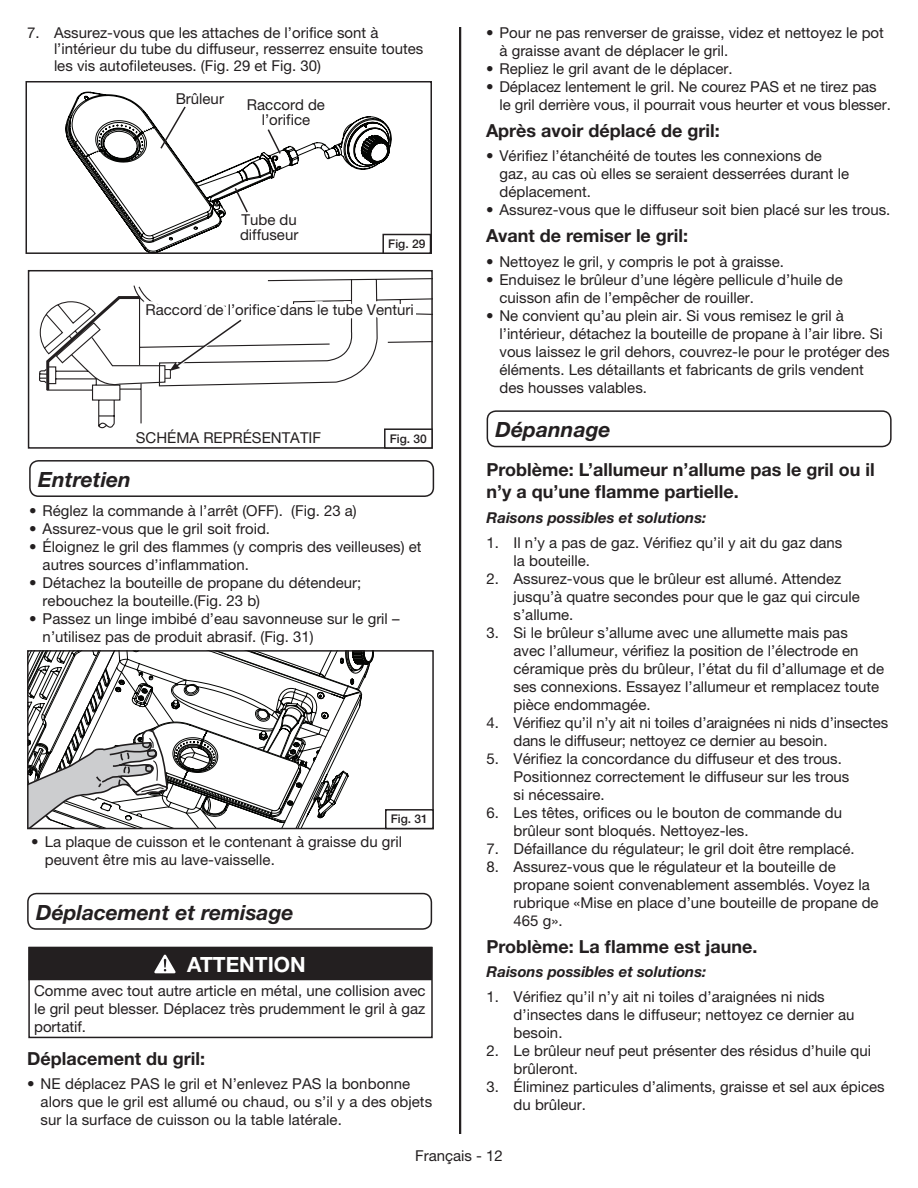
<style>
.page{position:relative;width:918px;height:1188px;background:#fff}
.page>*{position:absolute;margin:0;border:0;box-sizing:border-box;transform-origin:0 0}
.t1{font:italic 700 21px "Helvetica Neue LT Std";color:#231f20}
.t2{font:700 21px "Helvetica Neue LT Std";color:#fff}
.t3{font:700 18px/21.6px "Helvetica Neue LT Std";color:#231f20}
.t4{font:15px/18px "Helvetica Neue LT Std";color:#231f20}
.t5{font:italic 700 15px "Helvetica Neue LT Std";color:#231f20}
.t6{font:500 12px "Helvetica Neue LT Std";color:#231f20}
</style>
<div class="page">
<hr style="left:459px;top:27px;width:2px;height:1107px;background:#231f20">
<div style="left:487px;top:410px;width:405px;height:37px;border:2px solid #231f20;border-radius:9px"></div>
<div style="left:27px;top:893px;width:405px;height:37px;border:2px solid #231f20;border-radius:9px"></div>
<div style="left:28px;top:947px;width:405px;height:91px;border:2px solid #231f20"></div>
<div style="left:28px;top:947px;width:404px;height:33px;background:#231f20"></div>
<svg style="left:154px;top:955px;width:22px;height:18px"></svg>
<svg style="left:92px;top:278px;width:338px;height:150px"></svg>
<div style="left:28px;top:270px;width:405px;height:179px;border:2px solid #231f20"></div>
<div style="left:385px;top:429px;width:47px;height:19px;background:#fff"></div>
<div style="left:384px;top:428px;width:49px;height:21px;border:1px solid #231f20"></div>
<svg style="left:39px;top:287px;width:378px;height:106px"></svg>
<svg style="left:66px;top:92px;width:325px;height:159px"></svg>
<div style="left:26px;top:81px;width:406px;height:173px;border:2px solid #231f20"></div>
<div style="left:383px;top:235px;width:47px;height:18px;background:#fff"></div>
<div style="left:382px;top:234px;width:49px;height:20px;border:1px solid #231f20"></div>
<svg style="left:159px;top:81px;width:71px;height:69px"></svg>
<svg style="left:266px;top:128px;width:16px;height:27px"></svg>
<svg style="left:233px;top:186px;width:72px;height:68px"></svg>
<div style="left:29px;top:460px;width:405px;height:37px;border:2px solid #231f20;border-radius:9px"></div>
<svg style="left:30px;top:653px;width:343px;height:173px"></svg>
<svg style="left:30px;top:726px;width:138px;height:100px"></svg>
<div style="left:27px;top:650px;width:407px;height:179px;border:2px solid #231f20"></div>
<div style="left:386px;top:810px;width:47px;height:19px;background:#fff"></div>
<div style="left:385px;top:809px;width:49px;height:20px;border:1px solid #231f20"></div>
<p class="t4" style="left:54px;top:24px;width:371px;line-height:16.5px;text-indent:-27px">7. Assurez-vous que les attaches de l’orifice sont à l’intérieur du tube du diffuseur, resserrez ensuite toutes les vis autofileteuses. (Fig. 29 et Fig. 30)</p>
<p class="t4" style="left:176px;top:89px;width:50px">Brûleur</p>
<p class="t4" style="left:247px;top:97px;width:80px;line-height:15px;text-align:center">Raccord de l’orifice</p>
<p class="t4" style="left:240px;top:212px;width:60px;line-height:15px">Tube du diffuseur</p>
<p class="t6" style="left:388px;top:237px;width:39px">Fig. 29</p>
<p class="t4" style="left:146px;top:301px;width:270px">Raccord de l’orifice dans le tube Venturi</p>
<p class="t4" style="left:136px;top:428px;width:187px">SCHÉMA REPRÉSENTATIF</p>
<p class="t6" style="left:390px;top:431px;width:39px">Fig. 30</p>
<h1 class="t1" style="left:38px;top:466px;width:94px">Entretien</h1>
<p class="t4" style="left:29px;top:502px;width:329px">• Réglez la commande à l’arrêt (OFF). (Fig. 23 a)</p>
<p class="t4" style="left:29px;top:520px;width:242px">• Assurez-vous que le gril soit froid.</p>
<p class="t4" style="left:43px;top:538px;width:380px;text-indent:-14px">• Éloignez le gril des flammes (y compris des veilleuses) et autres sources d’inflammation.</p>
<p class="t4" style="left:43px;top:574px;width:320px;text-indent:-14px">• Détachez la bouteille de propane du détendeur; rebouchez la bouteille.(Fig. 23 b)</p>
<p class="t4" style="left:43px;top:610px;width:359px;text-indent:-14px">• Passez un linge imbibé d’eau savonneuse sur le gril – n’utilisez pas de produit abrasif. (Fig. 31)</p>
<p class="t6" style="left:391px;top:812px;width:39px">Fig. 31</p>
<p class="t4" style="left:45px;top:832px;width:359px;text-indent:-13px">• La plaque de cuisson et le contenant à graisse du gril peuvent être mis au lave-vaisselle.</p>
<h1 class="t1" style="left:36px;top:899px;width:259px">Déplacement et remisage</h1>
<h1 class="t2" style="left:187px;top:952px;width:120px">ATTENTION</h1>
<p class="t4" style="left:34px;top:982px;width:393px;text-align:justify">Comme avec tout autre article en métal, une collision avec le gril peut blesser. Déplacez très prudemment le gril à gaz portatif.</p>
<p class="t3" style="left:27px;top:1047px;width:179px">Déplacement du gril:</p>
<p class="t4" style="left:41px;top:1075px;width:393px;text-indent:-14px">• NE déplacez PAS le gril et N’enlevez PAS la bonbonne alors que le gril est allumé ou chaud, ou s’il y a des objets sur la surface de cuisson ou la table latérale.</p>
<p class="t4" style="left:500px;top:23px;width:386px;text-indent:-14px">• Pour ne pas renverser de graisse, videz et nettoyez le pot à graisse avant de déplacer le gril.</p>
<p class="t4" style="left:486px;top:59px;width:248px">• Repliez le gril avant de le déplacer.</p>
<p class="t4" style="left:500px;top:77px;width:393px;text-indent:-14px">• Déplacez lentement le gril. Ne courez PAS et ne tirez pas le gril derrière vous, il pourrait vous heurter et vous blesser.</p>
<p class="t3" style="left:486px;top:119px;width:235px">Après avoir déplacé de gril:</p>
<p class="t4" style="left:500px;top:147px;width:351px;text-indent:-14px">• Vérifiez l’étanchéité de toutes les connexions de gaz, au cas où elles se seraient desserrées durant le déplacement.</p>
<p class="t4" style="left:486px;top:201px;width:406px">• Assurez-vous que le diffuseur soit bien placé sur les trous.</p>
<p class="t3" style="left:486px;top:225px;width:204px">Avant de remiser le gril:</p>
<p class="t4" style="left:486px;top:253px;width:299px">• Nettoyez le gril, y compris le pot à graisse.</p>
<p class="t4" style="left:500px;top:271px;width:345px;text-indent:-14px">• Enduisez le brûleur d’une légère pellicule d’huile de cuisson afin de l’empêcher de rouiller.</p>
<p class="t4" style="left:500px;top:307px;width:392px;text-indent:-14px">• Ne convient qu’au plein air. Si vous remisez le gril à l’intérieur, détachez la bouteille de propane à l’air libre. Si vous laissez le gril dehors, couvrez-le pour le protéger des éléments. Les détaillants et fabricants de grils vendent des housses valables.</p>
<h1 class="t1" style="left:496px;top:417px;width:117px">Dépannage</h1>
<p class="t3" style="left:487px;top:459px;width:390px">Problème: L’allumeur n’allume pas le gril ou il n’y a qu’une flamme partielle.</p>
<p class="t5" style="left:487px;top:508px;width:221px">Raisons possibles et solutions:</p>
<p class="t4" style="left:514px;top:533px;width:330px;text-indent:-27px">1. Il n’y a pas de gaz. Vérifiez qu’il y ait du gaz dans la bouteille.</p>
<p class="t4" style="left:514px;top:569px;width:348px;text-indent:-27px">2. Assurez-vous que le brûleur est allumé. Attendez jusqu’à quatre secondes pour que le gaz qui circule s’allume.</p>
<p class="t4" style="left:514px;top:623px;width:372px;text-indent:-27px">3. Si le brûleur s’allume avec une allumette mais pas<br>avec l’allumeur, vérifiez la position de l’électrode en céramique près du brûleur, l’état du fil d’allumage et de ses connexions. Essayez l’allumeur et remplacez toute pièce endommagée.</p>
<p class="t4" style="left:514px;top:713px;width:376px;text-indent:-27px">4. Vérifiez qu’il n’y ait ni toiles d’araignées ni nids d’insectes dans le diffuseur; nettoyez ce dernier au besoin.</p>
<p class="t4" style="left:514px;top:749px;width:337px;text-indent:-27px">5. Vérifiez la concordance du diffuseur et des trous.<br>Positionnez correctement le diffuseur sur les trous si nécessaire.</p>
<p class="t4" style="left:514px;top:803px;width:330px;text-indent:-27px">6. Les têtes, orifices ou le bouton de commande du brûleur sont bloqués. Nettoyez-les.</p>
<p class="t4" style="left:487px;top:839px;width:370px">7. Défaillance du régulateur; le gril doit être remplacé.</p>
<p class="t4" style="left:514px;top:857px;width:367px;text-indent:-27px">8. Assurez-vous que le régulateur et la bouteille de propane soient convenablement assemblés. Voyez la rubrique «Mise en place d’une bouteille de propane de 465 g».</p>
<p class="t3" style="left:487px;top:935px;width:272px">Problème: La flamme est jaune.</p>
<p class="t5" style="left:487px;top:963px;width:221px">Raisons possibles et solutions:</p>
<p class="t4" style="left:514px;top:988px;width:342px;text-indent:-27px">1. Vérifiez qu’il n’y ait ni toiles d’araignées ni nids d’insectes dans le diffuseur; nettoyez ce dernier au besoin.</p>
<p class="t4" style="left:514px;top:1042px;width:359px;text-indent:-27px">2. Le brûleur neuf peut présenter des résidus d’huile qui brûleront.</p>
<p class="t4" style="left:514px;top:1078px;width:373px;text-indent:-27px">3. Éliminez particules d’aliments, graisse et sel aux épices du brûleur.</p>
<p class="t4" style="left:415px;top:1146px;width:89px">Français - 12</p>
</div>
